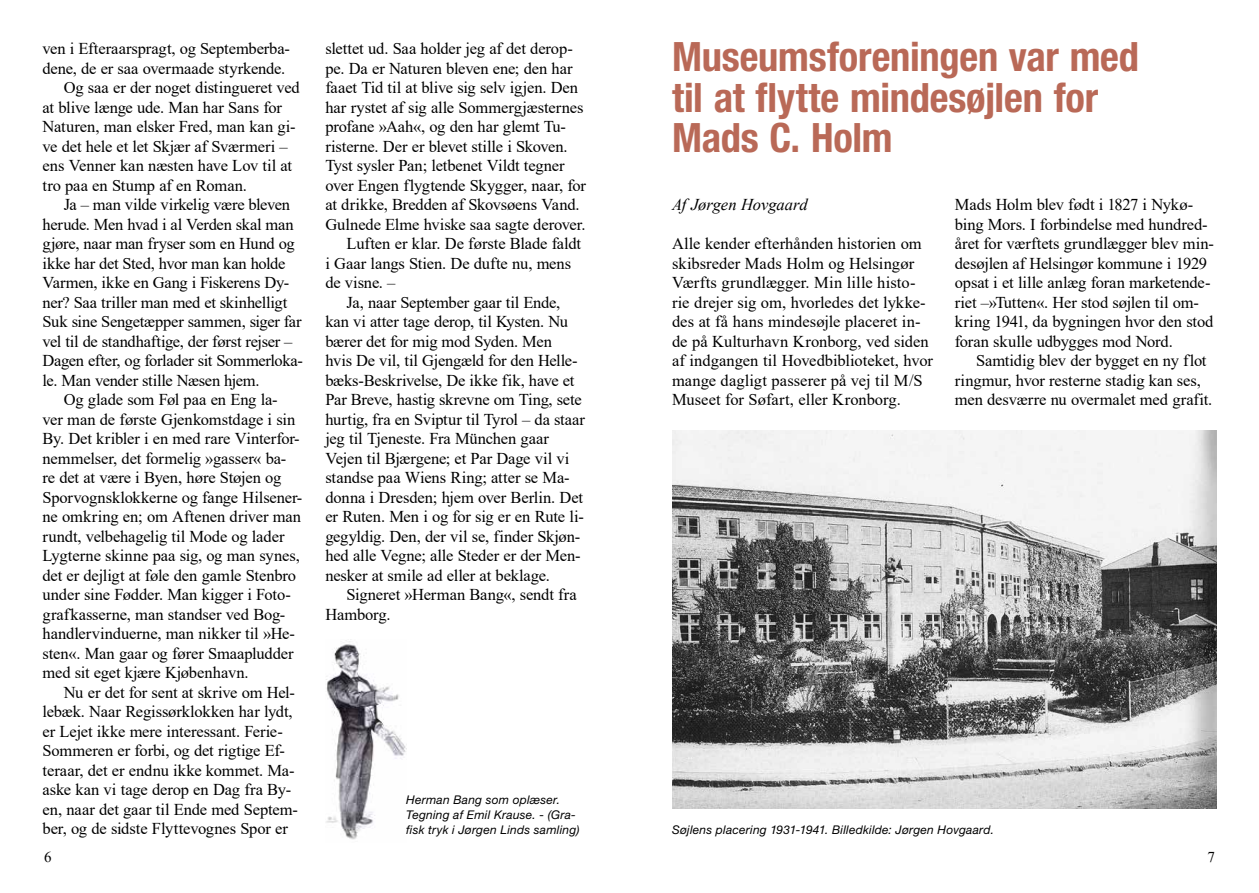
<style>
.page{position:relative;width:1259px;height:893px;background:#fff}
.page>*{position:absolute;margin:0;border:0;box-sizing:border-box;transform-origin:0 0}
.t1{font:700 condensed 40.5px/40.5px "Helvetica Neue LT Std";letter-spacing:-.005em;color:#b96957}
.t2{font:16.5px/19.5px "Times New Roman";letter-spacing:-.01em;color:#000}
.t3{font:italic 16.5px "Times New Roman";letter-spacing:-.005em;color:#000}
.t4{font:15px "Times New Roman";color:#000}
.t5{font:italic 12px/15px "Helvetica Neue LT Std";letter-spacing:.02em;color:#000}
</style>
<div class="page">
<img style="left:326px;top:641px;width:80px;height:199px">
<img style="left:672px;top:430px;width:544px;height:378px">
<p class="t2" style="left:43px;top:38px;width:249px">ven i Efteraarspragt, og Septemberba-</p>
<p class="t2" style="left:43px;top:58px;width:244px">dene, de er saa overmaade styrkende.</p>
<p class="t2" style="left:64px;top:77px;width:238px">Og saa er der noget distingueret ved</p>
<p class="t2" style="left:43px;top:97px;width:241px">at blive længe ude. Man har Sans for</p>
<p class="t2" style="left:43px;top:116px;width:255px">Naturen, man elsker Fred, man kan gi-</p>
<p class="t2" style="left:43px;top:136px;width:247px">ve det hele et let Skjær af Sværmeri –</p>
<p class="t2" style="left:43px;top:155px;width:251px">ens Venner kan næsten have Lov til at</p>
<p class="t2" style="left:43px;top:175px;width:206px">tro paa en Stump af en Roman.</p>
<p class="t2" style="left:64px;top:194px;width:228px">Ja – man vilde virkelig være bleven</p>
<p class="t2" style="left:43px;top:214px;width:253px">herude. Men hvad i al Verden skal man</p>
<p class="t2" style="left:43px;top:233px;width:254px">gjøre, naar man fryser som en Hund og</p>
<p class="t2" style="left:43px;top:253px;width:244px">ikke har det Sted, hvor man kan holde</p>
<p class="t2" style="left:43px;top:272px;width:248px">Varmen, ikke en Gang i Fiskerens Dy-</p>
<p class="t2" style="left:43px;top:292px;width:246px">ner? Saa triller man med et skinhelligt</p>
<p class="t2" style="left:43px;top:311px;width:261px">Suk sine Sengetæpper sammen, siger far</p>
<p class="t2" style="left:43px;top:331px;width:251px">vel til de standhaftige, der først rejser –</p>
<p class="t2" style="left:43px;top:350px;width:262px">Dagen efter, og forlader sit Sommerloka-</p>
<p class="t2" style="left:43px;top:370px;width:219px">le. Man vender stille Næsen hjem.</p>
<p class="t2" style="left:64px;top:389px;width:215px">Og glade som Føl paa en Eng la-</p>
<p class="t2" style="left:43px;top:409px;width:254px">ver man de første Gjenkomstdage i sin</p>
<p class="t2" style="left:43px;top:428px;width:259px">By. Det kribler i en med rare Vinterfor-</p>
<p class="t2" style="left:43px;top:448px;width:245px">nemmelser, det formelig »gasser« ba-</p>
<p class="t2" style="left:43px;top:467px;width:240px">re det at være i Byen, høre Støjen og</p>
<p class="t2" style="left:43px;top:487px;width:261px">Sporvognsklokkerne og fange Hilsener-</p>
<p class="t2" style="left:43px;top:506px;width:260px">ne omkring en; om Aftenen driver man</p>
<p class="t2" style="left:43px;top:526px;width:243px">rundt, velbehagelig til Mode og lader</p>
<p class="t2" style="left:43px;top:545px;width:259px">Lygterne skinne paa sig, og man synes,</p>
<p class="t2" style="left:43px;top:565px;width:255px">det er dejligt at føle den gamle Stenbro</p>
<p class="t2" style="left:43px;top:584px;width:250px">under sine Fødder. Man kigger i Foto-</p>
<p class="t2" style="left:43px;top:604px;width:244px">grafkasserne, man standser ved Bog-</p>
<p class="t2" style="left:43px;top:623px;width:254px">handlervinduerne, man nikker til »He-</p>
<p class="t2" style="left:43px;top:643px;width:253px">sten«. Man gaar og fører Smaapludder</p>
<p class="t2" style="left:43px;top:662px;width:208px">med sit eget kjære Kjøbenhavn.</p>
<p class="t2" style="left:64px;top:682px;width:233px">Nu er det for sent at skrive om Hel-</p>
<p class="t2" style="left:43px;top:701px;width:252px">lebæk. Naar Regissørklokken har lydt,</p>
<p class="t2" style="left:43px;top:721px;width:242px">er Lejet ikke mere interessant. Ferie-</p>
<p class="t2" style="left:43px;top:740px;width:244px">Sommeren er forbi, og det rigtige Ef-</p>
<p class="t2" style="left:43px;top:760px;width:254px">teraar, det er endnu ikke kommet. Ma-</p>
<p class="t2" style="left:43px;top:779px;width:250px">aske kan vi tage derop en Dag fra By-</p>
<p class="t2" style="left:43px;top:799px;width:257px">en, naar det gaar til Ende med Septem-</p>
<p class="t2" style="left:43px;top:818px;width:247px">ber, og de sidste Flyttevognes Spor er</p>
<p class="t2" style="left:325px;top:38px;width:249px">slettet ud. Saa holder jeg af det derop-</p>
<p class="t2" style="left:325px;top:58px;width:249px">pe. Da er Naturen bleven ene; den har</p>
<p class="t2" style="left:325px;top:77px;width:254px">faaet Tid til at blive sig selv igjen. Den</p>
<p class="t2" style="left:325px;top:97px;width:260px">har rystet af sig alle Sommergjæsternes</p>
<p class="t2" style="left:325px;top:116px;width:242px">profane »Aah«, og den har glemt Tu-</p>
<p class="t2" style="left:325px;top:136px;width:244px">risterne. Der er blevet stille i Skoven.</p>
<p class="t2" style="left:325px;top:155px;width:241px">Tyst sysler Pan; letbenet Vildt tegner</p>
<p class="t2" style="left:325px;top:175px;width:262px">over Engen flygtende Skygger, naar, for</p>
<p class="t2" style="left:325px;top:194px;width:256px">at drikke, Bredden af Skovsøens Vand.</p>
<p class="t2" style="left:325px;top:214px;width:262px">Gulnede Elme hviske saa sagte derover.</p>
<p class="t2" style="left:347px;top:233px;width:236px">Luften er klar. De første Blade faldt</p>
<p class="t2" style="left:325px;top:253px;width:247px">i Gaar langs Stien. De dufte nu, mens</p>
<p class="t2" style="left:325px;top:272px;width:72px">de visne. –</p>
<p class="t2" style="left:347px;top:292px;width:215px">Ja, naar September gaar til Ende,</p>
<p class="t2" style="left:325px;top:311px;width:244px">kan vi atter tage derop, til Kysten. Nu</p>
<p class="t2" style="left:325px;top:331px;width:228px">bærer det for mig mod Syden. Men</p>
<p class="t2" style="left:325px;top:350px;width:254px">hvis De vil, til Gjengæld for den Helle-</p>
<p class="t2" style="left:325px;top:370px;width:251px">bæks-Beskrivelse, De ikke fik, have et</p>
<p class="t2" style="left:325px;top:389px;width:258px">Par Breve, hastig skrevne om Ting, sete</p>
<p class="t2" style="left:325px;top:409px;width:261px">hurtig, fra en Sviptur til Tyrol – da staar</p>
<p class="t2" style="left:325px;top:428px;width:225px">jeg til Tjeneste. Fra München gaar</p>
<p class="t2" style="left:325px;top:448px;width:245px">Vejen til Bjærgene; et Par Dage vil vi</p>
<p class="t2" style="left:325px;top:467px;width:246px">standse paa Wiens Ring; atter se Ma-</p>
<p class="t2" style="left:325px;top:487px;width:259px">donna i Dresden; hjem over Berlin. Det</p>
<p class="t2" style="left:325px;top:506px;width:260px">er Ruten. Men i og for sig er en Rute li-</p>
<p class="t2" style="left:325px;top:526px;width:256px">gegyldig. Den, der vil se, finder Skjøn-</p>
<p class="t2" style="left:325px;top:545px;width:257px">hed alle Vegne; alle Steder er der Men-</p>
<p class="t2" style="left:325px;top:565px;width:226px">nesker at smile ad eller at beklage.</p>
<p class="t2" style="left:346px;top:584px;width:232px">Signeret »Herman Bang«, sendt fra</p>
<p class="t2" style="left:325px;top:604px;width:67px">Hamborg.</p>
<p class="t5" style="left:406px;top:792px;width:175px">Herman Bang som oplæser.<br>Tegning af Emil Krause. - (Gra&shy;fisk tryk i Jørgen Linds samling)</p>
<h1 class="t1" style="left:672px;top:36px;width:468px">Museumsforeningen var med til at flytte mindesøjlen for<br>Mads C. Holm</h1>
<p class="t3" style="left:672px;top:193px;width:137px">Af Jørgen Hovgaard</p>
<p class="t2" style="left:672px;top:233px;width:262px">Alle kender efterhånden historien om skibsreder Mads Holm og Helsingør Værfts grundlægger. Min lille histo&shy;rie drejer sig om, hvorledes det lykke&shy;des at få hans mindesøjle placeret in&shy;de på Kulturhavn Kronborg, ved siden af indgangen til Hovedbiblioteket, hvor mange dagligt passerer på vej til M/S Museet for Søfart, eller Kronborg.</p>
<p class="t2" style="left:955px;top:194px;width:261px">Mads Holm blev født i 1827 i Nykø&shy;bing Mors. I forbindelse med hundred&shy;året for værftets grundlægger blev min&shy;desøjlen af Helsingør kommune i 1929 opsat i et lille anlæg foran marketende&shy;riet –»Tutten«. Her stod søjlen til om&shy;kring 1941, da bygningen hvor den stod foran skulle udbygges mod Nord.</p>
<p class="t2" style="left:955px;top:350px;width:259px;text-indent:21px">Samtidig blev der bygget en ny flot ringmur, hvor resterne stadig kan ses, men desværre nu overmalet med grafit.</p>
<p class="t5" style="left:672px;top:822px;width:323px">Søjlens placering 1931-1941. Billedkilde: Jørgen Hovgaard.</p>
<p class="t4" style="left:44px;top:847px;width:9px">6</p>
<p class="t4" style="left:1207px;top:847px;width:9px">7</p>
</div>
